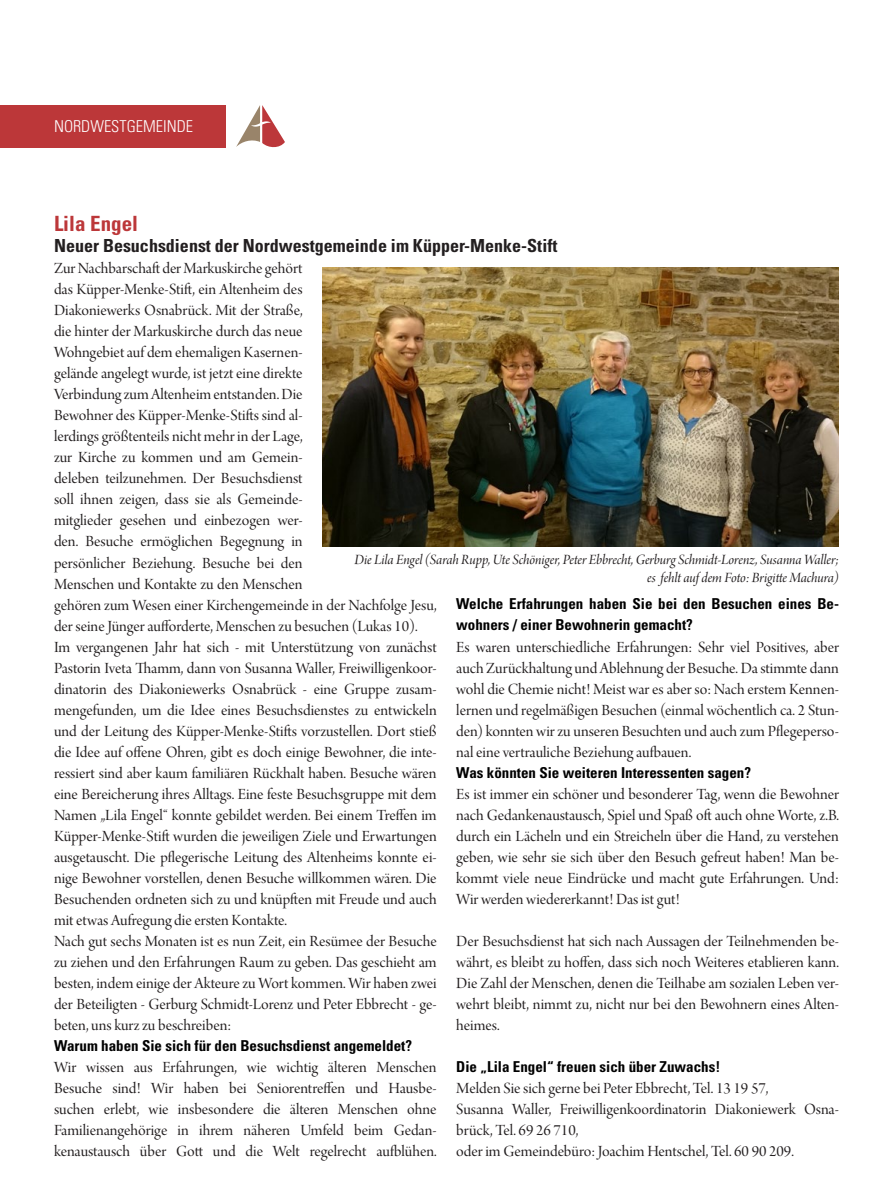
<style>
.page{position:relative;width:893px;height:1200px;background:#fff}
.page>*{position:absolute;margin:0;border:0;box-sizing:border-box;transform-origin:0 0}
.t1{font:700 condensed 21px "Univers LT Std";color:#bc3739}
.t2{font:700 condensed 18px "Univers LT Std";color:#231f20}
.t3{font:16.5px/21px "Arno Pro Display";color:#231f20;text-align:justify}
.t4{font:300 condensed 16.35px "Univers LT Std";color:#fff}
.t5{font:700 condensed 15px/21px "Univers LT Std";color:#000}
.t6{font:15px/18px "Arno Pro Italic Display";letter-spacing:-.005em;color:#231f20;text-align:right}
</style>
<div class="page">
<div style="left:0;top:105px;width:226px;height:42px;background:#bc3739"></div>
<svg style="left:236px;top:105px;width:49px;height:42px"></svg>
<img style="left:322px;top:267px;width:517px;height:279px">
<p class="t4" style="left:54px;top:116px;width:141px">NORDWESTGEMEINDE</p>
<p class="t1" style="left:54px;top:211px;width:86px">Lila Engel</p>
<p class="t2" style="left:54px;top:235px;width:505px">Neuer Besuchsdienst der Nordwestgemeinde im Küpper-Menke-Stift</p>
<p class="t3" style="left:54px;top:259px;width:384px;text-align:left">Zur Nachbarschaft der Markuskirche gehört<br>das Küpper-Menke-Stift, ein Altenheim des<br>Diakoniewerks Osnabrück. Mit der Straße,<br>die hinter der Markuskirche durch das neue<br>Wohngebiet auf dem ehemaligen Kasernen-<br>gelände angelegt wurde, ist jetzt eine direkte<br>Verbindung zum Altenheim entstanden. Die<br>Bewohner des Küpper-Menke-Stifts sind al-<br>lerdings größtenteils nicht mehr in der Lage,<br>zur Kirche zu kommen und am Gemein-<br>deleben teilzunehmen. Der Besuchsdienst<br>soll ihnen zeigen, dass sie als Gemeinde-<br>mitglieder gesehen und einbezogen wer-<br>den. Besuche ermöglichen Begegnung in<br>persönlicher Beziehung. Besuche bei den<br>Menschen und Kontakte zu den Menschen<br>gehören zum Wesen einer Kirchengemeinde in der Nachfolge Jesu, der seine Jünger aufforderte, Menschen zu besuchen (Lukas 10).<br>Im vergangenen Jahr hat sich - mit Unterstützung von zunächst Pastorin Iveta Thamm, dann von Susanna Waller, Freiwilligenkoor&shy;dinatorin des Diakoniewerks Osnabrück - eine Gruppe zusam&shy;mengefunden, um die Idee eines Besuchsdienstes zu entwickeln und der Leitung des Küpper-Menke-Stifts vorzustellen. Dort stieß die Idee auf offene Ohren, gibt es doch einige Bewohner, die inte&shy;ressiert sind aber kaum familiären Rückhalt haben. Besuche wären eine Bereicherung ihres Alltags. Eine feste Besuchsgruppe mit dem Namen „Lila Engel“ konnte gebildet werden. Bei einem Treffen im Küpper-Menke-Stift wurden die jeweiligen Ziele und Erwartungen ausgetauscht. Die pflegerische Leitung des Altenheims konnte ei&shy;nige Bewohner vorstellen, denen Besuche willkommen wären. Die Besuchenden ordneten sich zu und knüpften mit Freude und auch mit etwas Aufregung die ersten Kontakte.<br>Nach gut sechs Monaten ist es nun Zeit, ein Resümee der Besuche zu ziehen und den Erfahrungen Raum zu geben. Das geschieht am besten, indem einige der Akteure zu Wort kommen. Wir haben zwei der Beteiligten - Gerburg Schmidt-Lorenz und Peter Ebbrecht - ge&shy;beten, uns kurz zu beschreiben:</p>
<p class="t5" style="left:54px;top:1034px;width:360px">Warum haben Sie sich für den Besuchsdienst angemeldet?</p>
<p class="t3" style="left:54px;top:1057px;width:384px">Wir wissen aus Erfahrungen, wie wichtig älteren Menschen Besuche sind! Wir haben bei Seniorentreffen und Hausbe&shy;suchen erlebt, wie insbesondere die älteren Menschen ohne Familienangehörige in ihrem näheren Umfeld beim Gedan&shy;kenaustausch über Gott und die Welt regelrecht aufblühen.</p>
<p class="t6" style="left:354px;top:551px;width:486px">Die Lila Engel (Sarah Rupp, Ute Schöniger, Peter Ebbrecht, Gerburg Schmidt-Lorenz, Susanna Waller; es fehlt auf dem Foto: Brigitte Machura)</p>
<p class="t5" style="left:456px;top:593px;width:384px">Welche Erfahrungen haben Sie bei den Besuchen eines Be&shy;wohners / einer Bewohnerin gemacht?</p>
<p class="t3" style="left:456px;top:637px;width:384px">Es waren unterschiedliche Erfahrungen: Sehr viel Positives, aber auch Zurückhaltung und Ablehnung der Besuche. Da stimmte dann wohl die Chemie nicht! Meist war es aber so: Nach erstem Kennen&shy;lernen und regelmäßigen Besuchen (einmal wöchentlich ca. 2 Stun&shy;den) konnten wir zu unseren Besuchten und auch zum Pflegeperso&shy;nal eine vertrauliche Beziehung aufbauen.</p>
<p class="t5" style="left:456px;top:761px;width:296px">Was könnten Sie weiteren Interessenten sagen?</p>
<p class="t3" style="left:456px;top:784px;width:384px">Es ist immer ein schöner und besonderer Tag, wenn die Bewohner nach Gedankenaustausch, Spiel und Spaß oft auch ohne Worte, z.B. durch ein Lächeln und ein Streicheln über die Hand, zu verstehen geben, wie sehr sie sich über den Besuch gefreut haben! Man be&shy;kommt viele neue Eindrücke und macht gute Erfahrungen. Und:<br>Wir werden wiedererkannt! Das ist gut!</p>
<p class="t3" style="left:456px;top:931px;width:384px">Der Besuchsdienst hat sich nach Aussagen der Teilnehmenden be&shy;währt, es bleibt zu hoffen, dass sich noch Weiteres etablieren kann.<br>Die Zahl der Menschen, denen die Teilhabe am sozialen Leben ver&shy;wehrt bleibt, nimmt zu, nicht nur bei den Bewohnern eines Alten&shy;heimes.</p>
<p class="t5" style="left:456px;top:1055px;width:266px">Die „Lila Engel“ freuen sich über Zuwachs!</p>
<p class="t3" style="left:456px;top:1078px;width:384px;text-align:left">Melden Sie sich gerne bei Peter Ebbrecht, Tel. 13 19 57,<br>Susanna Waller, Freiwilligenkoordinatorin Diakoniewerk Osna&shy;brück, Tel. 69 26 710,<br>oder im Gemeindebüro: Joachim Hentschel, Tel. 60 90 209.</p>
</div>
